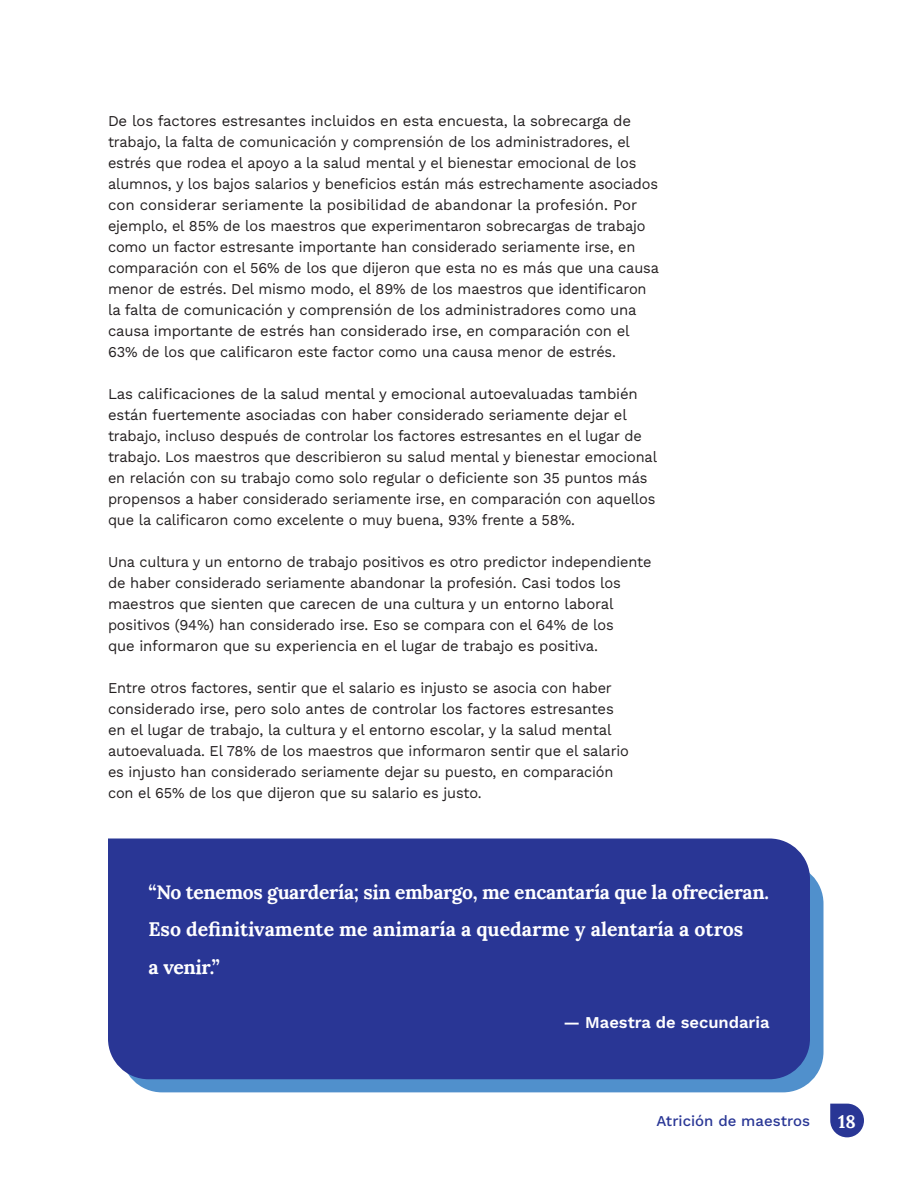
<style>
.page{position:relative;width:918px;height:1188px;background:#fff}
.page>*{position:absolute;margin:0;border:0;box-sizing:border-box;transform-origin:0 0}
.block-quote-white{font:700 19.5px/37.5px "Lora";letter-spacing:-.015em;color:#fff}
.t1{font:700 18px "Lora";color:#fff}
.quote-text-author{font:600 16.5px "Work Sans";color:#fff}
.body-text{font:15px/21px "Work Sans";letter-spacing:-.01em;color:#231f20}
.t2{font:500 15px "Work Sans";color:#293695}
</style>
<div class="page">
<svg style="left:132px;top:873px;width:692px;height:219px;background:#5894cd"></svg>
<div style="left:108px;top:838px;width:702px;height:241px;background:#293695"></div>
<svg style="left:830px;top:1104px;width:34px;height:33px"></svg>
<p class="body-text" style="left:108px;top:110px;width:552px">De los factores estresantes incluidos en esta encuesta, la sobrecarga de trabajo, la falta de comunicación y comprensión de los administradores, el estrés que rodea el apoyo a la salud mental y el bienestar emocional de los alumnos, y los bajos salarios y beneficios están más estrechamente asociados con considerar seriamente la posibilidad de abandonar la profesión. Por ejemplo, el 85% de los maestros que experimentaron sobrecargas de trabajo como un factor estresante importante han considerado seriamente irse, en comparación con el 56% de los que dijeron que esta no es más que una causa menor de estrés. Del mismo modo, el 89% de los maestros que identificaron la falta de comunicación y comprensión de los administradores como una causa importante de estrés han considerado irse, en comparación con el 63% de los que calificaron este factor como una causa menor de estrés.</p>
<p class="body-text" style="left:108px;top:383px;width:551px">Las calificaciones de la salud mental y emocional autoevaluadas también están fuertemente asociadas con haber considerado seriamente dejar el trabajo, incluso después de controlar los factores estresantes en el lugar de trabajo. Los maestros que describieron su salud mental y bienestar emocional en relación con su trabajo como solo regular o deficiente son 35 puntos más propensos a haber considerado seriamente irse, en comparación con aquellos que la calificaron como excelente o muy buena, 93% frente a 58%.</p>
<p class="body-text" style="left:108px;top:551px;width:545px">Una cultura y un entorno de trabajo positivos es otro predictor independiente de haber considerado seriamente abandonar la profesión. Casi todos los maestros que sienten que carecen de una cultura y un entorno laboral positivos (94%) han considerado irse. Eso se compara con el 64% de los<br>que informaron que su experiencia en el lugar de trabajo es positiva.</p>
<p class="body-text" style="left:108px;top:677px;width:522px">Entre otros factores, sentir que el salario es injusto se asocia con haber considerado irse, pero solo antes de controlar los factores estresantes en el lugar de trabajo, la cultura y el entorno escolar, y la salud mental autoevaluada. El 78% de los maestros que informaron sentir que el salario es injusto han considerado seriamente dejar su puesto, en comparación con el 65% de los que dijeron que su salario es justo.</p>
<p class="block-quote-white" style="left:148px;top:871px;width:622px">“No tenemos guardería; sin embargo, me encantaría que la ofrecieran.<br>Eso definitivamente me animaría a quedarme y alentaría a otros<br>a venir.”</p>
<p class="quote-text-author" style="left:564px;top:1010px;width:208px">— Maestra de secundaria</p>
<p class="t2" style="left:656px;top:1109px;width:155px">Atrición de maestros</p>
<p class="t1" style="left:838px;top:1106px;width:19px">18</p>
</div>
